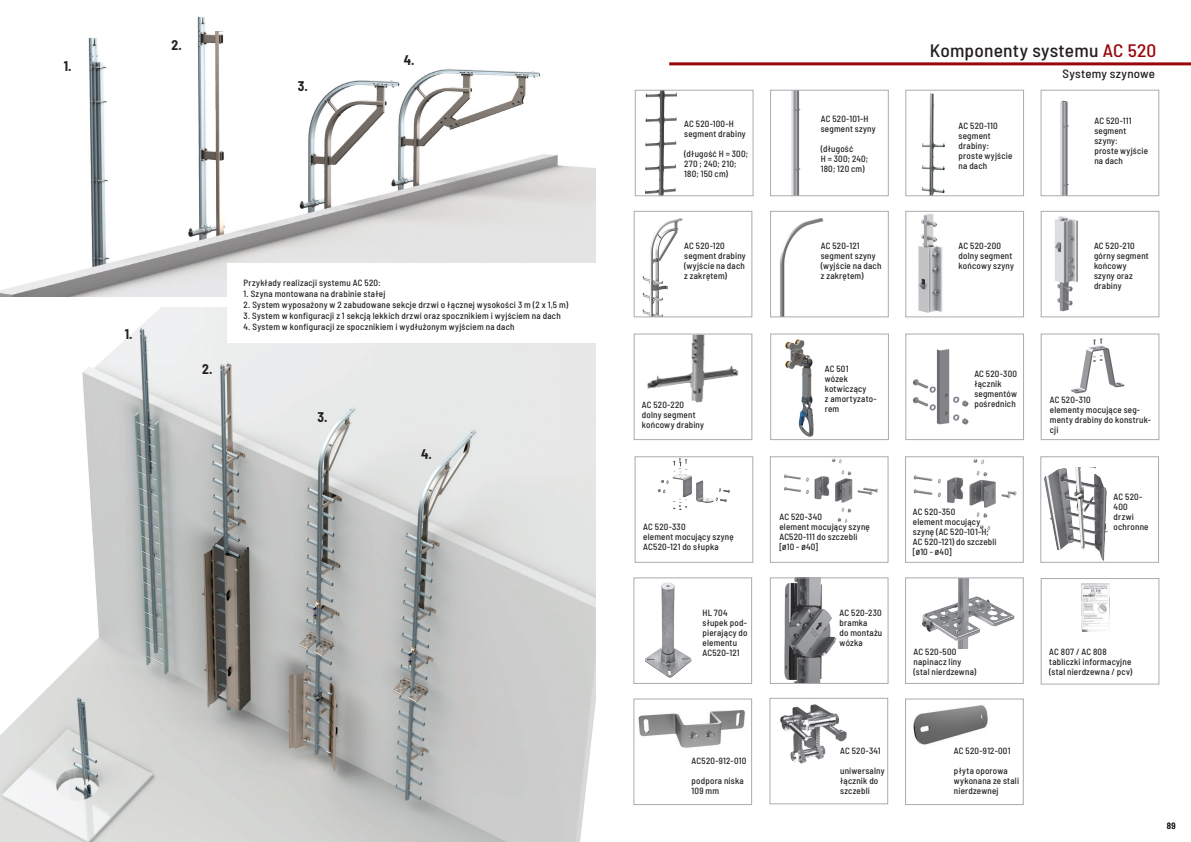
<style>
.page{position:relative;width:1191px;height:842px;background:#fff}
.page>*{position:absolute;margin:0;border:0;box-sizing:border-box;transform-origin:0 0}
.t1{font:500 semi-condensed 18px "Barlow";letter-spacing:.01em;color:#231f20;scale:1.08 1}
.t2{font:700 semi-condensed 13.7px "Barlow";color:#231f20}
.t3{font:500 semi-condensed 12px "Barlow";letter-spacing:.02em;color:#231f20;scale:1.08 1}
.t4{font:500 semi-condensed 9px/10px "Barlow";letter-spacing:.025em;color:#231f20}
.s1{color:#9a060b}
</style>
<div class="page">
<img style="left:0;top:307px;width:595px;height:535px">
<img style="left:0;top:16px;width:595px;height:281px">
<div style="left:227px;top:264px;width:368px;height:79px;background:#fff"></div>
<hr style="left:669px;top:62px;width:522px;height:3px;background:#9a060b">
<img style="left:645px;top:92px;width:32px;height:102px">
<div style="left:635px;top:90px;width:118px;height:106px;border:1px solid #aaabaf"></div>
<img style="left:791px;top:92px;width:10px;height:102px">
<div style="left:770px;top:90px;width:118px;height:106px;border:1px solid #aaabaf"></div>
<img style="left:921px;top:93px;width:24px;height:101px">
<div style="left:905px;top:90px;width:118px;height:106px;border:1px solid #aaabaf"></div>
<img style="left:1060px;top:100px;width:9px;height:94px">
<div style="left:1041px;top:90px;width:117px;height:106px;border:1px solid #aaabaf"></div>
<img style="left:647px;top:336px;width:92px;height:67px">
<div style="left:634px;top:334px;width:118px;height:106px;border:1px solid #aaabaf"></div>
<img style="left:918px;top:213px;width:25px;height:100px">
<div style="left:905px;top:211px;width:118px;height:106px;border:1px solid #aaabaf"></div>
<img style="left:1055px;top:216px;width:23px;height:96px">
<div style="left:1041px;top:211px;width:118px;height:106px;border:1px solid #aaabaf"></div>
<img style="left:642px;top:218px;width:41px;height:97px">
<div style="left:634px;top:211px;width:118px;height:106px;border:1px solid #aaabaf"></div>
<img style="left:785px;top:339px;width:29px;height:98px">
<div style="left:770px;top:334px;width:118px;height:106px;border:1px solid #aaabaf"></div>
<img style="left:780px;top:218px;width:44px;height:97px">
<div style="left:770px;top:211px;width:118px;height:106px;border:1px solid #aaabaf"></div>
<img style="left:912px;top:349px;width:57px;height:76px">
<div style="left:905px;top:334px;width:118px;height:106px;border:1px solid #aaabaf"></div>
<img style="left:1071px;top:338px;width:54px;height:56px">
<div style="left:1041px;top:334px;width:118px;height:106px;border:1px solid #aaabaf"></div>
<img style="left:658px;top:459px;width:72px;height:52px">
<div style="left:635px;top:457px;width:118px;height:105px;border:1px solid #aaabaf"></div>
<img style="left:784px;top:459px;width:94px;height:64px">
<div style="left:770px;top:457px;width:118px;height:105px;border:1px solid #aaabaf"></div>
<img style="left:913px;top:459px;width:104px;height:72px">
<img style="left:1044px;top:467px;width:64px;height:93px">
<div style="left:1040px;top:457px;width:118px;height:105px;border:1px solid #aaabaf"></div>
<img style="left:922px;top:580px;width:93px;height:68px">
<div style="left:905px;top:578px;width:118px;height:105px;border:1px solid #aaabaf"></div>
<img style="left:645px;top:582px;width:47px;height:96px">
<div style="left:634px;top:578px;width:117px;height:105px;border:1px solid #aaabaf"></div>
<img style="left:784px;top:580px;width:53px;height:101px">
<div style="left:770px;top:578px;width:118px;height:105px;border:1px solid #aaabaf"></div>
<img style="left:1081px;top:583px;width:28px;height:48px">
<div style="left:1041px;top:578px;width:118px;height:106px;border:1px solid #aaabaf"></div>
<img style="left:638px;top:710px;width:107px;height:38px">
<div style="left:634px;top:699px;width:117px;height:106px;border:1px solid #aaabaf"></div>
<img style="left:780px;top:704px;width:67px;height:60px">
<div style="left:770px;top:698px;width:118px;height:106px;border:1px solid #aaabaf"></div>
<img style="left:913px;top:705px;width:75px;height:40px">
<div style="left:905px;top:699px;width:118px;height:106px;border:1px solid #aaabaf"></div>
<h2 class="t2" style="left:64px;top:56px;width:9px">1.</h2>
<h2 class="t2" style="left:171px;top:35px;width:12px">2.</h2>
<h2 class="t2" style="left:298px;top:76px;width:12px">3.</h2>
<h2 class="t2" style="left:404px;top:50px;width:12px">4.</h2>
<h2 class="t2" style="left:125px;top:324px;width:9px">1.</h2>
<h2 class="t2" style="left:202px;top:359px;width:12px">2.</h2>
<p class="t4" style="left:244px;top:277px;width:139px">Przykłady realizacji systemu AC 520:</p>
<p class="t4" style="left:244px;top:288px;width:143px">1. Szyna montowana na drabinie stałej</p>
<p class="t4" style="left:244px;top:299px;width:326px">2. System wyposażony w 2 zabudowane sekcje drzwi o łącznej wysokości 3 m (2 x 1,5 m)</p>
<p class="t4" style="left:244px;top:310px;width:318px">3. System w konfiguracji z 1 sekcją lekkich drzwi oraz spocznikiem i wyjściem na dach</p>
<p class="t4" style="left:244px;top:321px;width:272px">4. System w konfiguracji ze spocznikiem i wydłużonym wyjściem na dach</p>
<h2 class="t2" style="left:317px;top:407px;width:12px">3.</h2>
<h2 class="t2" style="left:421px;top:444px;width:12px">4.</h2>
<p class="t4" style="left:684px;top:118px;width:63px">AC 520-100-H segment drabiny</p>
<p class="t4" style="left:684px;top:148px;width:65px">(długość H = 300;<br>270 ; 240; 210;<br>180; 150 cm)</p>
<p class="t4" style="left:684px;top:240px;width:63px">AC 520-120 segment drabiny (wyjście na dach z zakrętem)</p>
<p class="t4" style="left:821px;top:114px;width:56px">AC 520-101-H segment szyny</p>
<p class="t4" style="left:821px;top:144px;width:49px">(długość<br>H = 300; 240;<br>180; 120 cm)</p>
<p class="t4" style="left:821px;top:240px;width:62px">AC 520-121 segment szyny (wyjście na dach z zakrętem)</p>
<h1 class="t1" style="left:930px;top:38px;width:211px">Komponenty systemu <span class="s1">AC 520</span></h1>
<h3 class="t3" style="left:1062px;top:65px;width:87px">Systemy szynowe</h3>
<p class="t4" style="left:958px;top:120px;width:55px">AC 520-110 segment drabiny: proste wyjście na dach</p>
<p class="t4" style="left:1094px;top:115px;width:55px">AC 520-111 segment szyny:<br>proste wyjście na dach</p>
<p class="t4" style="left:958px;top:240px;width:57px">AC 520-200 dolny segment końcowy szyny</p>
<p class="t4" style="left:1094px;top:240px;width:56px">AC 520-210 górny segment końcowy szyny oraz drabiny</p>
<p class="t4" style="left:642px;top:399px;width:64px">AC 520-220 dolny segment końcowy drabiny</p>
<p class="t4" style="left:825px;top:363px;width:53px">AC 501<br>wózek kotwiczący<br>z amortyzato&shy;rem</p>
<p class="t4" style="left:974px;top:368px;width:44px">AC 520-300 łącznik segmentów pośrednich</p>
<p class="t4" style="left:643px;top:521px;width:92px">AC 520-330<br>element mocujący szynę<br>AC520-121 do słupka</p>
<p class="t4" style="left:779px;top:511px;width:92px">AC 520-340<br>element mocujący szynę<br>AC520-111 do szczebli [ø10 - ø40]</p>
<p class="t4" style="left:913px;top:506px;width:85px">AC 520-350<br>element mocujący szynę (AC 520-101-H;<br>AC 520-121) do szczebli [ø10 - ø40]</p>
<p class="t4" style="left:702px;top:607px;width:47px">HL 704 słupek pod&shy;pierający do elementu<br>AC520-121</p>
<p class="t4" style="left:839px;top:607px;width:44px">AC 520-230 bramka<br>do montażu wózka</p>
<p class="t4" style="left:691px;top:755px;width:56px">AC520-912-010</p>
<p class="t4" style="left:691px;top:775px;width:54px">podpora niska<br>109 mm</p>
<p class="t4" style="left:840px;top:745px;width:42px">AC 520-341</p>
<p class="t4" style="left:840px;top:765px;width:46px">uniwersalny łącznik do szczebli</p>
<p class="t4" style="left:913px;top:646px;width:64px">AC 520-500 napinacz liny (stal nierdzewna)</p>
<p class="t4" style="left:954px;top:745px;width:58px">AC 520-912-001</p>
<p class="t4" style="left:954px;top:765px;width:67px">płyta oporowa wykonana ze stali nierdzewnej</p>
<p class="t4" style="left:1049px;top:394px;width:103px">AC 520-310<br>elementy mocujące seg&shy;menty drabiny do konstruk&shy;cji</p>
<p class="t4" style="left:1113px;top:491px;width:36px">AC 520-<br>400 drzwi ochronne</p>
<p class="t4" style="left:1049px;top:646px;width:85px">AC 807 / AC 808 tabliczki informacyjne (stal nierdzewna / pcv)</p>
<p class="t4" style="left:1166px;top:820px;width:10px">89</p>
</div>
